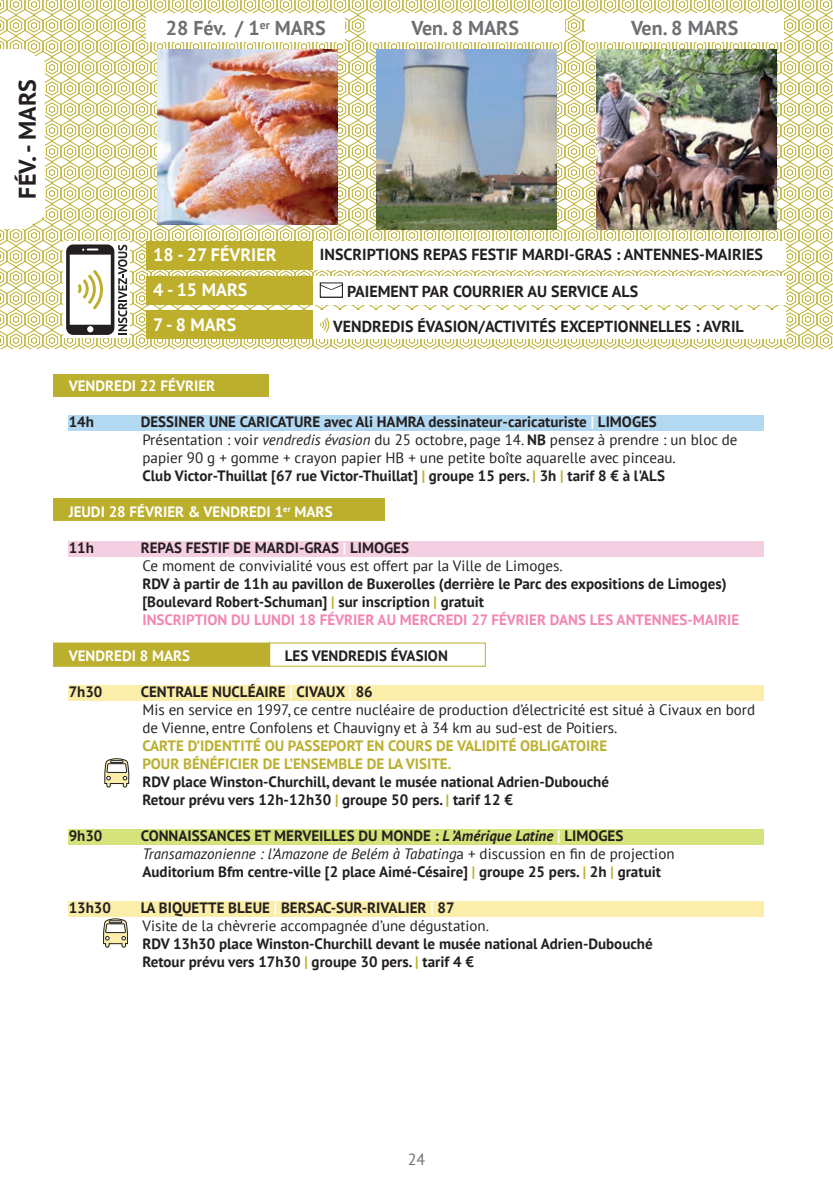
<style>
.page{position:relative;width:833px;height:1184px;background:#fff}
.page>*{position:absolute;margin:0;border:0;box-sizing:border-box;transform-origin:0 0}
.t1{font:700 24px "PT Sans";color:#231f20}
.t2{font:700 20px "PT Sans";color:#6f7073}
.t3{font:700 18px "PT Sans";color:#fff}
.t4{font:700 16px "PT Sans";color:#231f20}
.t5{font:16px "PT Sans";color:#6f7073}
.t6{font:700 15px/18px "PT Sans";color:#231f20}
.t7{font:15px/18px "PT Sans";color:#231f20}
.t8{font:700 15px/18px "PT Sans";color:#bbaf2d}
.t9{font:700 15px "PT Sans";color:#fff}
.s1{color:#fff}
.s2{font-weight:400}
.s3{font-weight:400;font-style:italic}
.s4{color:#bbaf2d}
.s5{font-weight:700}
.s6{font-weight:700;color:#fff}
.s7{color:#f286b3}
.s8{font-style:italic}
.s9{color:#bdaf2c}
</style>
<div class="page">
<svg style="left:53px;top:642px;width:432px;height:25px"></svg>
<div style="left:53px;top:374px;width:216px;height:22px;background:#bbaf2d"></div>
<div style="left:53px;top:498px;width:331px;height:23px;background:#bbaf2d"></div>
<svg style="left:0;top:0;width:832px;height:348px"></svg>
<div style="left:69px;top:415px;width:695px;height:15px;background:#b3d8f1"></div>
<div style="left:69px;top:541px;width:695px;height:15px;background:#f4cee1"></div>
<div style="left:69px;top:685px;width:695px;height:15px;background:#faeeaa"></div>
<div style="left:69px;top:829px;width:695px;height:15px;background:#d6e27b"></div>
<div style="left:69px;top:901px;width:695px;height:15px;background:#faeeaa"></div>
<div style="left:63px;top:241px;width:67px;height:96px;background:#fff"></div>
<svg style="left:66px;top:244px;width:61px;height:91px"></svg>
<svg style="left:0;top:49px;width:45px;height:180px"></svg>
<svg style="left:104px;top:758px;width:25px;height:30px"></svg>
<svg style="left:103px;top:916px;width:25px;height:32px"></svg>
<img style="left:377px;top:49px;width:179px;height:180px">
<img style="left:596px;top:49px;width:180px;height:180px">
<div style="left:366px;top:14px;width:198px;height:28px;background:#fff"></div>
<div style="left:585px;top:14px;width:198px;height:28px;background:#fff"></div>
<img style="left:157px;top:49px;width:180px;height:176px">
<div style="left:146px;top:14px;width:199px;height:28px;background:#fff"></div>
<div style="left:146px;top:241px;width:167px;height:28px;background:#bdaf2c"></div>
<div style="left:313px;top:241px;width:472px;height:28px;background:#fff"></div>
<div style="left:146px;top:276px;width:167px;height:28px;background:#bdaf2c"></div>
<div style="left:313px;top:276px;width:472px;height:28px;background:#fff"></div>
<svg style="left:322px;top:285px;width:18px;height:5px"></svg>
<div style="left:146px;top:311px;width:167px;height:28px;background:#bdaf2c"></div>
<div style="left:313px;top:311px;width:472px;height:28px;background:#fff"></div>
<svg style="left:320px;top:318px;width:9px;height:14px"></svg>
<h1 class="t1" style="left:12px;top:199px;width:121px;rotate:-90deg">FÉV. - MARS</h1>
<h2 class="t2" style="left:166px;top:15px;width:161px">28 Fév. / 1<sup>er</sup> MARS</h2>
<h2 class="t2" style="left:411px;top:15px;width:109px">Ven. 8 MARS</h2>
<h2 class="t2" style="left:631px;top:15px;width:109px">Ven. 8 MARS</h2>
<p class="t3" style="left:153px;top:243px;width:125px">18 - 27 FÉVRIER</p>
<p class="t4" style="left:320px;top:243px;width:444px">INSCRIPTIONS REPAS FESTIF MARDI-GRAS : ANTENNES-MAIRIES</p>
<p class="t3" style="left:153px;top:278px;width:96px">4 - 15 MARS</p>
<p class="t4" style="left:347px;top:281px;width:292px">PAIEMENT PAR COURRIER AU SERVICE ALS</p>
<p class="t3" style="left:153px;top:313px;width:85px">7 - 8 MARS</p>
<p class="t4" style="left:333px;top:316px;width:412px">VENDREDIS ÉVASION/ACTIVITÉS EXCEPTIONNELLES : AVRIL</p>
<p class="t9" style="left:69px;top:375px;width:148px">VENDREDI 22 FÉVRIER</p>
<p class="t6" style="left:69px;top:412px;width:27px">14h</p>
<p class="t6" style="left:141px;top:412px;width:598px">DESSINER UNE CARICATURE avec Ali HAMRA dessinateur-caricaturiste <span class="s1">|</span> LIMOGES <span class="s2">Présentation : voir</span> <span class="s3">vendredis évasion</span> <span class="s2">du 25 octobre, page 14.</span> NB <span class="s2">pensez à prendre : un bloc de papier 90 g + gomme + crayon papier HB + une petite boîte aquarelle avec pinceau.<br></span>Club Victor-Thuillat [67 rue Victor-Thuillat] <span class="s4">|</span> groupe 15 pers. <span class="s4">|</span> 3h <span class="s4">|</span> tarif 8 € à l'ALS</p>
<p class="t9" style="left:69px;top:501px;width:265px">JEUDI 28 FÉVRIER &amp; VENDREDI 1<sup>er</sup> MARS</p>
<p class="t6" style="left:69px;top:538px;width:27px">11h</p>
<p class="t7" style="left:141px;top:538px;width:423px"><span class="s5">REPAS FESTIF DE MARDI-GRAS</span> <span class="s6">|</span> <span class="s5">LIMOGES<br></span>Ce moment de convivialité vous est offert par la Ville de Limoges.</p>
<p class="t6" style="left:142px;top:574px;width:598px">RDV à partir de 11h au pavillon de Buxerolles (derrière le Parc des expositions de Limoges) [Boulevard Robert-Schuman] <span class="s4">|</span> sur inscription <span class="s4">|</span> gratuit<br><span class="s7">INSCRIPTION DU LUNDI 18 FÉVRIER AU MERCREDI 27 FÉVRIER DANS LES ANTENNES-MAIRIE</span></p>
<p class="t9" style="left:69px;top:645px;width:123px">VENDREDI 8 MARS</p>
<p class="t6" style="left:285px;top:646px;width:164px">LES VENDREDIS ÉVASION</p>
<p class="t6" style="left:69px;top:682px;width:35px">7h30</p>
<p class="t7" style="left:141px;top:682px;width:615px"><span class="s5">CENTRALE NUCLÉAIRE</span> <span class="s6">|</span> <span class="s5">CIVAUX</span> <span class="s6">|</span> <span class="s5">86<br></span>Mis en service en 1997, ce centre nucléaire de production d’électricité est situé à Civaux en bord de Vienne, entre Confolens et Chauvigny et à 34 km au sud-est de Poitiers.</p>
<p class="t8" style="left:142px;top:736px;width:466px">CARTE D’IDENTITÉ OU PASSEPORT EN COURS DE VALIDITÉ OBLIGATOIRE<br>POUR BÉNÉFICIER DE L’ENSEMBLE DE LA VISITE.</p>
<p class="t6" style="left:142px;top:772px;width:468px">RDV place Winston-Churchill, devant le musée national Adrien-Dubouché<br>Retour prévu vers 12h-12h30 <span class="s4">|</span> groupe 50 pers. <span class="s4">|</span> tarif 12 €</p>
<p class="t6" style="left:69px;top:826px;width:35px">9h30</p>
<p class="t6" style="left:141px;top:826px;width:535px">CONNAISSANCES ET MERVEILLES DU MONDE : <span class="s8">L ’Amérique Latine</span> <span class="s1">|</span> LIMOGES<br><span class="s3">Transamazonienne : l’Amazone de Belém à Tabating</span><span class="s2">a + discussion en fin de projection<br></span>Auditorium Bfm centre-ville [2 place Aimé-Césaire] <span class="s4">|</span> groupe 25 pers. <span class="s4">|</span> 2h <span class="s9">|</span> gratuit</p>
<p class="t6" style="left:69px;top:898px;width:44px">13h30</p>
<p class="t7" style="left:141px;top:898px;width:350px"><span class="s5">LA BIQUETTE BLEUE</span> <span class="s6">|</span> <span class="s5">BERSAC-SUR-RIVALIER</span> <span class="s6">|</span> <span class="s5">87<br></span>Visite de la chèvrerie accompagnée d’une dégustation.</p>
<p class="t6" style="left:142px;top:934px;width:511px">RDV 13h30 place Winston-Churchill devant le musée national Adrien-Dubouché<br>Retour prévu vers 17h30 <span class="s4">|</span> groupe 30 pers. <span class="s4">|</span> tarif 4 €</p>
<p class="t5" style="left:407px;top:1149px;width:19px">24</p>
</div>
